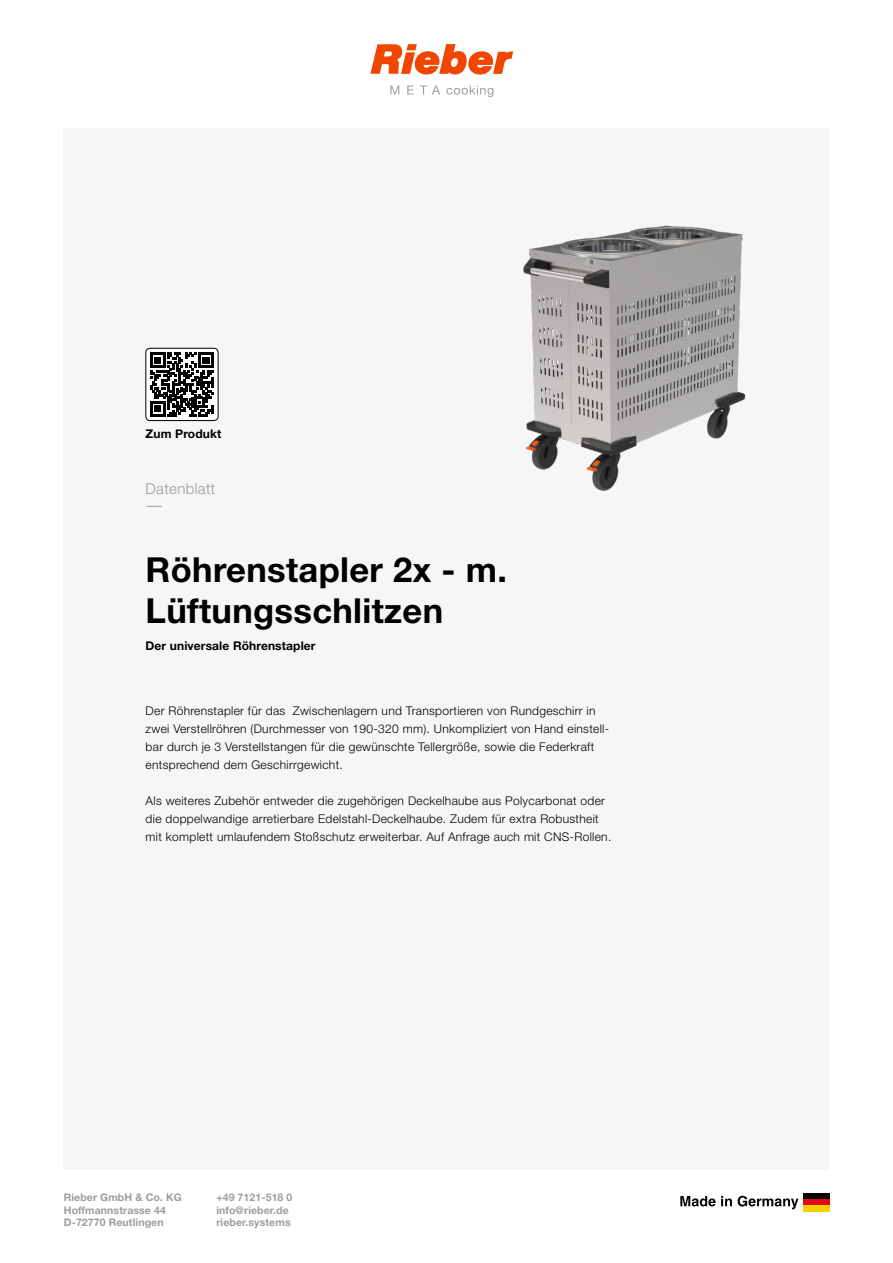
<style>
.page{position:relative;width:893px;height:1263px;background:#fff}
.page>*{position:absolute;margin:0;border:0;box-sizing:border-box;transform-origin:0 0}
.titel{font:700 34.5px/40.5px "Helvetica Neue LT Std";letter-spacing:.01em;color:#000}
.datenblatt{font:300 15px "Helvetica Neue LT Std";letter-spacing:.025em;color:#9d9d9c}
.marketingtext{font:300 12px/18px "Helvetica Neue LT Std";letter-spacing:.025em;color:#000}
.zwischentitel{font:700 12px "Helvetica Neue LT Std";letter-spacing:.01em;color:#000}
.t1{font:700 10.5px/12.6px "Helvetica Neue LT Std";letter-spacing:.01em;color:#9d9d9c}
</style>
<div class="page">
<div style="left:64px;top:128px;width:765px;height:1041px;background:#f6f6f6"></div>
<div style="left:803px;top:1193px;width:26px;height:6px;background:#000"></div>
<div style="left:803px;top:1199px;width:26px;height:6px;background:#e30613"></div>
<div style="left:803px;top:1205px;width:26px;height:6px;background:#f8d200"></div>
<svg style="left:680px;top:1196px;width:52px;height:10px"></svg>
<svg style="left:738px;top:1196px;width:60px;height:13px"></svg>
<svg style="left:370px;top:44px;width:143px;height:31px"></svg>
<svg style="left:390px;top:86px;width:9px;height:8px"></svg>
<svg style="left:407px;top:86px;width:6px;height:8px"></svg>
<svg style="left:420px;top:86px;width:20px;height:8px"></svg>
<svg style="left:446px;top:86px;width:47px;height:11px"></svg>
<img style="left:523px;top:225px;width:223px;height:266px">
<svg style="left:146px;top:506px;width:16px;height:1px"></svg>
<div style="left:146px;top:348px;width:72px;height:73px;background:#fff;border-radius:4px"></div>
<div style="left:146px;top:348px;width:72px;height:73px;border:1px solid #000;border-radius:4px"></div>
<svg style="left:150px;top:352px;width:64px;height:64px"></svg>
<p class="zwischentitel" style="left:146px;top:426px;width:77px">Zum Produkt</p>
<p class="datenblatt" style="left:146px;top:480px;width:71px">Datenblatt</p>
<p class="titel" style="left:146px;top:549px;width:363px">Röhrenstapler 2x - m.<br>Lüftungsschlitzen</p>
<p class="zwischentitel" style="left:146px;top:639px;width:171px">Der universale Röhrenstapler</p>
<p class="marketingtext" style="left:146px;top:702px;width:465px">Der Röhrenstapler für das Zwischenlagern und Transportieren von Rundgeschirr in zwei Verstellröhren (Durchmesser von 190-320 mm). Unkompliziert von Hand einstell&shy;bar durch je 3 Verstellstangen für die gewünschte Tellergröße, sowie die Federkraft entsprechend dem Geschirrgewicht.</p>
<p class="marketingtext" style="left:146px;top:792px;width:467px">Als weiteres Zubehör entweder die zugehörigen Deckelhaube aus Polycarbonat oder die doppelwandige arretierbare Edelstahl-Deckelhaube. Zudem für extra Robustheit mit komplett umlaufendem Stoßschutz erweiterbar. Auf Anfrage auch mit CNS-Rollen.</p>
<p class="t1" style="left:64px;top:1191px;width:120px">Rieber GmbH &amp; Co. KG<br>Hoffmannstrasse 44<br>D-72770 Reutlingen</p>
<p class="t1" style="left:216px;top:1191px;width:77px">+49 7121-518 0 info@rieber.de rieber.systems</p>
</div>
